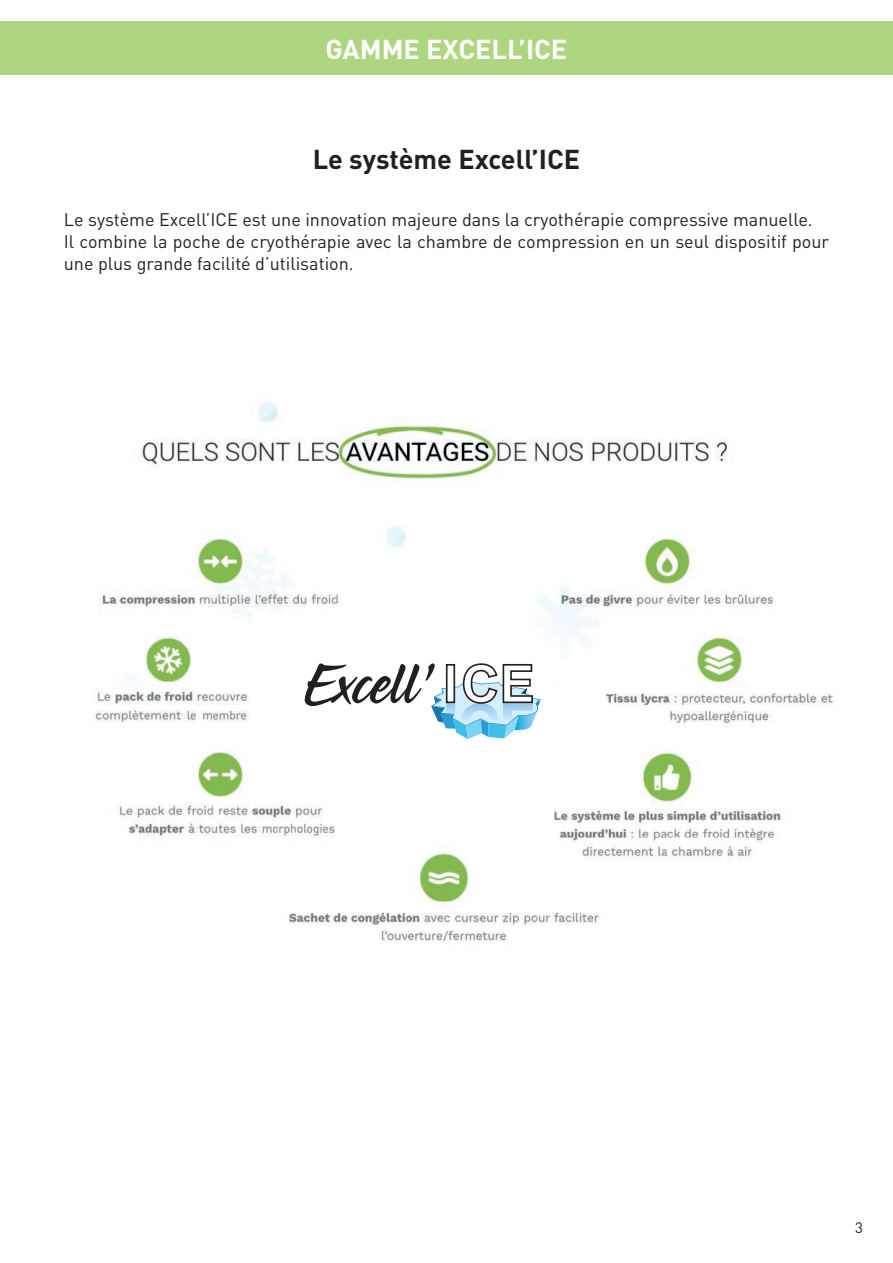
<style>
.page{position:relative;width:893px;height:1263px;background:#fff}
.page>*{position:absolute;margin:0;border:0;box-sizing:border-box;transform-origin:0 0}
.t1{font:700 27px "DIN Pro";color:#231f20}
.t2{font:700 27px "DIN Pro";color:#fff}
.t3{font:18px/21.6px "DIN Pro";color:#231f20}
.t4{font:15px "DIN Pro";color:#231f20}
</style>
<div class="page">
<div style="left:0;top:21px;width:893px;height:53px;background:#aed57f"></div>
<img style="left:93px;top:402px;width:740px;height:540px">
<svg style="left:304px;top:662px;width:237px;height:77px"></svg>
<h1 class="t2" style="left:326px;top:31px;width:243px">GAMME EXCELL’ICE</h1>
<h1 class="t1" style="left:313px;top:141px;width:269px">Le système Excell’ICE</h1>
<p class="t3" style="left:64px;top:208px;width:767px">Le système Excell’ICE est une innovation majeure dans la cryothérapie compressive manuelle.<br>Il combine la poche de cryothérapie avec la chambre de compression en un seul dispositif pour une plus grande facilité d’utilisation.</p>
<p class="t4" style="left:855px;top:1217px;width:9px">3</p>
</div>
